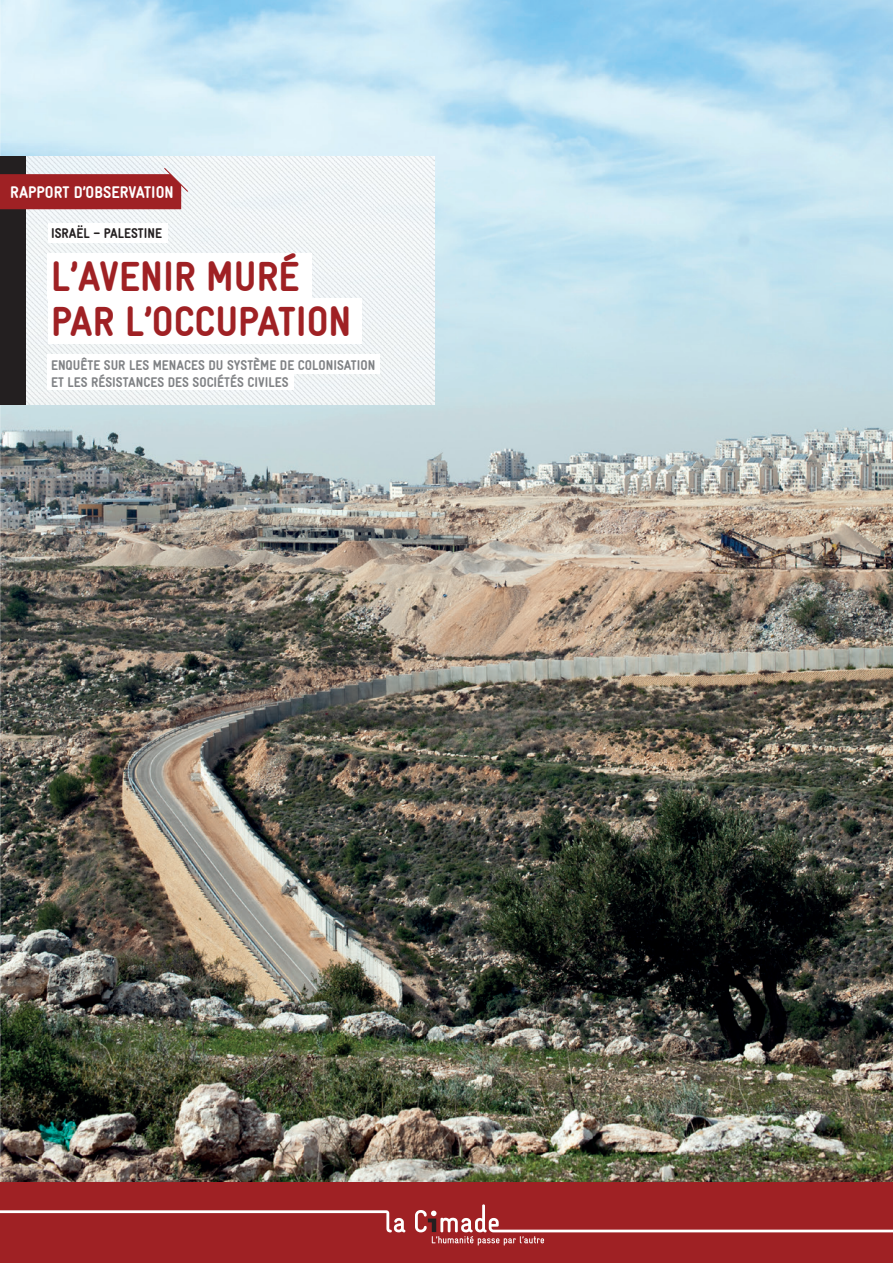
<style>
.page{position:relative;width:893px;height:1263px;background:#fff}
.page>*{position:absolute;margin:0;border:0;box-sizing:border-box;transform-origin:0 0}
.t1{font:900 condensed 42.3px/45px "Gravur";color:#9f2124}
.t2{font:900 condensed 16.95px "Gravur";color:#fff}
.t3{font:900 condensed 14.1px/17px "Gravur";color:#808285}
.t4{font:900 condensed 14.1px "Gravur";color:#231f20}
</style>
<div class="page">
<img style="left:0;top:0;width:893px;height:1182px">
<div style="left:0;top:1182px;width:893px;height:81px;background:#9f2124"></div>
<svg style="left:415px;top:1204px;width:478px;height:41px"></svg>
<svg style="left:0;top:1210px;width:405px;height:22px"></svg>
<img style="left:26px;top:156px;width:408px;height:248px">
<div style="left:0;top:156px;width:25px;height:248px;background:#231f20"></div>
<svg style="left:0;top:168px;width:188px;height:41px;background:#a84346"></svg>
<div style="left:48px;top:223px;width:119px;height:20px;background:#fff"></div>
<div style="left:48px;top:254px;width:264px;height:45px;background:#fff"></div>
<div style="left:48px;top:299px;width:313px;height:45px;background:#fff"></div>
<div style="left:48px;top:354px;width:332px;height:20px;background:#fff"></div>
<div style="left:48px;top:370px;width:246px;height:20px;background:#fff"></div>
<p class="t2" style="left:10px;top:182px;width:165px">RAPPORT D’OBSERVATION</p>
<p class="t4" style="left:51px;top:225px;width:113px">ISRAËL – PALESTINE</p>
<h1 class="t1" style="left:51px;top:254px;width:302px">L’AVENIR MURÉ<br>PAR L’OCCUPATION</h1>
<p class="t3" style="left:51px;top:357px;width:326px">ENQUÊTE SUR LES MENACES DU SYSTÈME DE COLONISATION<br>ET LES RÉSISTANCES DES SOCIÉTÉS CIVILES</p>
</div>
